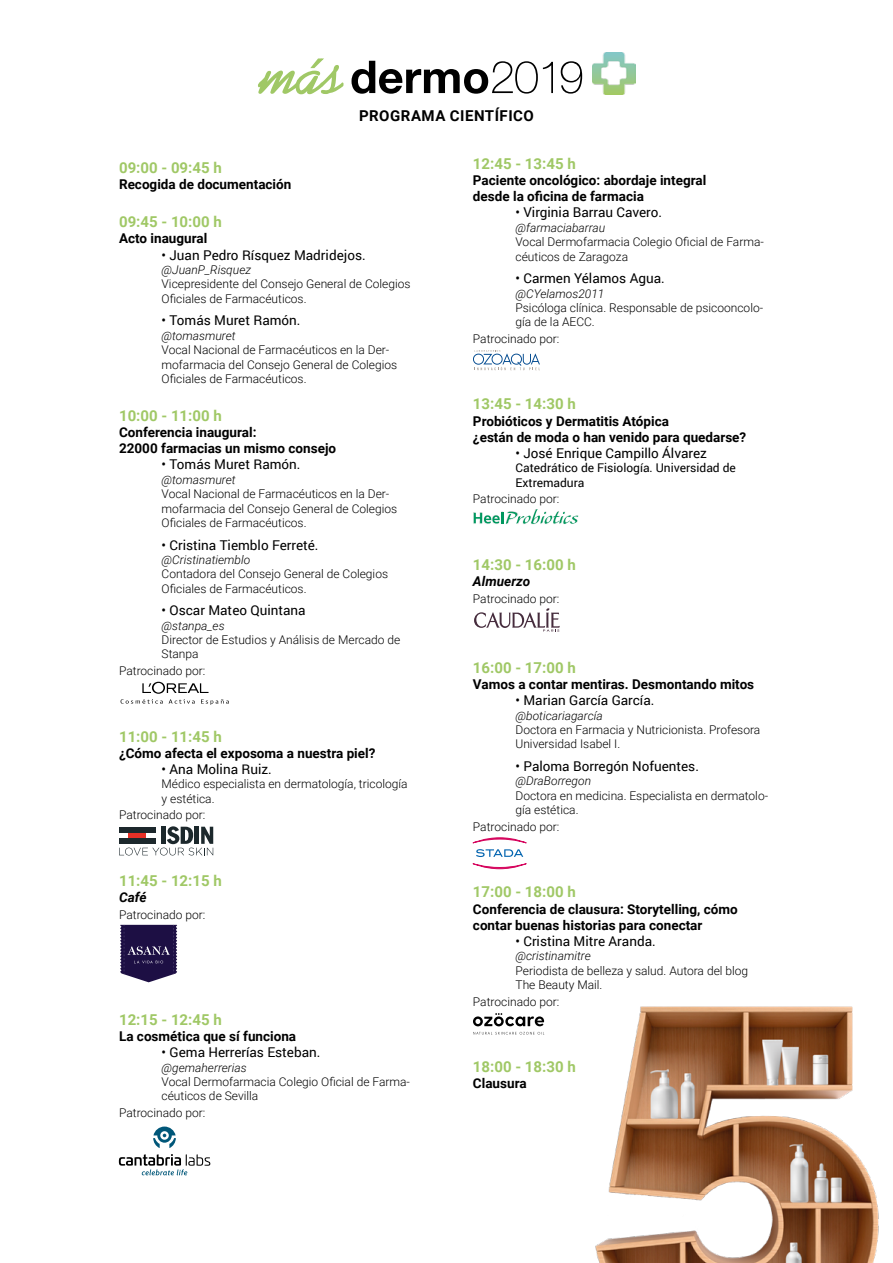
<style>
.page{position:relative;width:893px;height:1263px;background:#fff}
.page>*{position:absolute;margin:0;border:0;box-sizing:border-box;transform-origin:0 0}
.t1{font:700 15px "Roboto";color:#a0c866}
.t2{font:700 15px "Roboto";letter-spacing:.035em;color:#000}
.t3{font:700 13.5px/16.2px "Roboto";color:#000}
.t4{font:13.5px "Roboto";color:#000}
.t5{font:italic 700 13.5px "Roboto";color:#000}
.t6{font:300 12px/14.4px "Roboto";color:#000}
.t7{font:italic 300 12px "Roboto";color:#000}
.t8{font:12px/14.4px "Roboto";color:#000}
</style>
<div class="page">
<img style="left:473px;top:1006px;width:406px;height:257px">
<svg style="left:351px;top:61px;width:202px;height:33px"></svg>
<svg style="left:561px;top:61px;width:21px;height:33px"></svg>
<svg style="left:258px;top:58px;width:86px;height:37px"></svg>
<img style="left:593px;top:52px;width:42px;height:43px">
<svg style="left:121px;top:682px;width:108px;height:23px"></svg>
<svg style="left:473px;top:509px;width:106px;height:15px"></svg>
<svg style="left:473px;top:838px;width:53px;height:5px"></svg>
<svg style="left:473px;top:863px;width:53px;height:6px"></svg>
<svg style="left:476px;top:849px;width:47px;height:8px"></svg>
<svg style="left:473px;top:1013px;width:71px;height:13px"></svg>
<svg style="left:473px;top:1032px;width:71px;height:2px"></svg>
<svg style="left:119px;top:1154px;width:91px;height:21px"></svg>
<svg style="left:153px;top:1126px;width:23px;height:22px"></svg>
<svg style="left:473px;top:350px;width:67px;height:20px"></svg>
<svg style="left:119px;top:826px;width:94px;height:29px"></svg>
<svg style="left:120px;top:925px;width:57px;height:57px;background:#3a2e5c"></svg>
<svg style="left:474px;top:608px;width:86px;height:24px"></svg>
<p class="t2" style="left:359px;top:105px;width:176px">PROGRAMA CIENTÍFICO</p>
<p class="t1" style="left:119px;top:157px;width:104px">09:00 - 09:45 h</p>
<p class="t3" style="left:119px;top:176px;width:174px">Recogida de documentación</p>
<p class="t1" style="left:119px;top:211px;width:104px">09:45 - 10:00 h</p>
<p class="t3" style="left:119px;top:230px;width:90px">Acto inaugural</p>
<p class="t4" style="left:162px;top:245px;width:206px">• Juan Pedro Rísquez Madridejos.</p>
<p class="t7" style="left:162px;top:261px;width:91px">@JuanP_Risquez</p>
<p class="t6" style="left:162px;top:277px;width:251px">Vicepresidente del Consejo General de Colegios<br>Oficiales de Farmacéuticos.</p>
<p class="t4" style="left:162px;top:311px;width:140px">• Tomás Muret Ramón.</p>
<p class="t7" style="left:162px;top:327px;width:76px">@tomasmuret</p>
<p class="t6" style="left:162px;top:342px;width:237px">Vocal Nacional de Farmacéuticos en la Der&shy;mofarmacia del Consejo General de Colegios<br>Oficiales de Farmacéuticos.</p>
<p class="t1" style="left:119px;top:405px;width:104px">10:00 - 11:00 h</p>
<p class="t3" style="left:119px;top:424px;width:219px">Conferencia inaugural:<br>22000 farmacias un mismo consejo</p>
<p class="t4" style="left:162px;top:455px;width:140px">• Tomás Muret Ramón.</p>
<p class="t7" style="left:162px;top:471px;width:76px">@tomasmuret</p>
<p class="t6" style="left:162px;top:486px;width:237px">Vocal Nacional de Farmacéuticos en la Der&shy;mofarmacia del Consejo General de Colegios<br>Oficiales de Farmacéuticos.</p>
<p class="t4" style="left:162px;top:535px;width:159px">• Cristina Tiemblo Ferreté.</p>
<p class="t7" style="left:162px;top:551px;width:90px">@Cristinatiemblo</p>
<p class="t6" style="left:162px;top:566px;width:228px">Contadora del Consejo General de Colegios<br>Oficiales de Farmacéuticos.</p>
<p class="t4" style="left:162px;top:601px;width:146px">• Oscar Mateo Quintana</p>
<p class="t7" style="left:162px;top:617px;width:65px">@stanpa_es</p>
<p class="t6" style="left:162px;top:632px;width:240px">Director de Estudios y Análisis de Mercado de<br>Stanpa</p>
<p class="t6" style="left:119px;top:663px;width:88px">Patrocinado por:</p>
<p class="t1" style="left:119px;top:726px;width:104px">11:00 - 11:45 h</p>
<p class="t3" style="left:119px;top:744px;width:258px">¿Cómo afecta el exposoma a nuestra piel?</p>
<p class="t4" style="left:162px;top:760px;width:112px">• Ana Molina Ruiz.</p>
<p class="t6" style="left:162px;top:776px;width:248px">Médico especialista en dermatología, tricología y estética.</p>
<p class="t6" style="left:119px;top:807px;width:88px">Patrocinado por:</p>
<p class="t1" style="left:119px;top:870px;width:104px">11:45 - 12:15 h</p>
<p class="t5" style="left:119px;top:888px;width:29px">Café</p>
<p class="t6" style="left:119px;top:907px;width:88px">Patrocinado por:</p>
<p class="t1" style="left:119px;top:1009px;width:104px">12:15 - 12:45 h</p>
<p class="t3" style="left:119px;top:1027px;width:179px">La cosmética que sí funciona</p>
<p class="t4" style="left:162px;top:1043px;width:160px">• Gema Herrerías Esteban.</p>
<p class="t7" style="left:162px;top:1059px;width:87px">@gemaherrerias</p>
<p class="t6" style="left:162px;top:1074px;width:250px">Vocal Dermofarmacia Colegio Oficial de Farma&shy;céuticos de Sevilla</p>
<p class="t6" style="left:119px;top:1105px;width:88px">Patrocinado por:</p>
<p class="t1" style="left:473px;top:153px;width:104px">12:45 - 13:45 h</p>
<p class="t3" style="left:473px;top:172px;width:235px">Paciente oncológico: abordaje integral desde la oficina de farmacia</p>
<p class="t4" style="left:515px;top:203px;width:148px">• Virginia Barrau Cavero.</p>
<p class="t7" style="left:515px;top:219px;width:91px">@farmaciabarrau</p>
<p class="t6" style="left:515px;top:234px;width:250px">Vocal Dermofarmacia Colegio Oficial de Farma&shy;céuticos de Zaragoza</p>
<p class="t4" style="left:515px;top:269px;width:151px">• Carmen Yélamos Agua.</p>
<p class="t7" style="left:515px;top:285px;width:90px">@CYelamos2011</p>
<p class="t6" style="left:515px;top:300px;width:249px">Psicóloga clínica. Responsable de psicooncolo&shy;gía de la AECC.</p>
<p class="t6" style="left:473px;top:331px;width:88px">Patrocinado por:</p>
<p class="t1" style="left:473px;top:394px;width:104px">13:45 - 14:30 h</p>
<p class="t3" style="left:473px;top:412px;width:275px">Probióticos y Dermatitis Atópica<br>¿están de moda o han venido para quedarse?</p>
<p class="t4" style="left:515px;top:444px;width:193px">• José Enrique Campillo Álvarez</p>
<p class="t8" style="left:515px;top:460px;width:222px">Catedrático de Fisiología. Universidad de<br>Extremadura</p>
<p class="t6" style="left:473px;top:491px;width:88px">Patrocinado por:</p>
<p class="t1" style="left:473px;top:554px;width:104px">14:30 - 16:00 h</p>
<p class="t5" style="left:473px;top:572px;width:59px">Almuerzo</p>
<p class="t6" style="left:473px;top:591px;width:88px">Patrocinado por:</p>
<p class="t1" style="left:473px;top:657px;width:104px">16:00 - 17:00 h</p>
<p class="t3" style="left:473px;top:676px;width:283px">Vamos a contar mentiras. Desmontando mitos</p>
<p class="t4" style="left:515px;top:691px;width:140px">• Marian García García.</p>
<p class="t7" style="left:515px;top:707px;width:89px">@boticariagarcía</p>
<p class="t6" style="left:515px;top:722px;width:246px">Doctora en Farmacia y Nutricionista. Profesora<br>Universidad Isabel I.</p>
<p class="t4" style="left:515px;top:757px;width:185px">• Paloma Borregón Nofuentes.</p>
<p class="t7" style="left:515px;top:773px;width:77px">@DraBorregon</p>
<p class="t6" style="left:515px;top:788px;width:254px">Doctora en medicina. Especialista en dermatolo&shy;gía estética.</p>
<p class="t6" style="left:473px;top:819px;width:88px">Patrocinado por:</p>
<p class="t1" style="left:473px;top:881px;width:104px">17:00 - 18:00 h</p>
<p class="t3" style="left:473px;top:900px;width:266px">Conferencia de clausura: Storytelling, cómo contar buenas historias para conectar</p>
<p class="t4" style="left:515px;top:932px;width:142px">• Cristina Mitre Aranda.</p>
<p class="t7" style="left:515px;top:948px;width:77px">@cristinamitre</p>
<p class="t6" style="left:515px;top:963px;width:234px">Periodista de belleza y salud. Autora del blog<br>The Beauty Mail.</p>
<p class="t6" style="left:473px;top:994px;width:88px">Patrocinado por:</p>
<p class="t1" style="left:473px;top:1056px;width:104px">18:00 - 18:30 h</p>
<p class="t3" style="left:473px;top:1075px;width:55px">Clausura</p>
</div>
